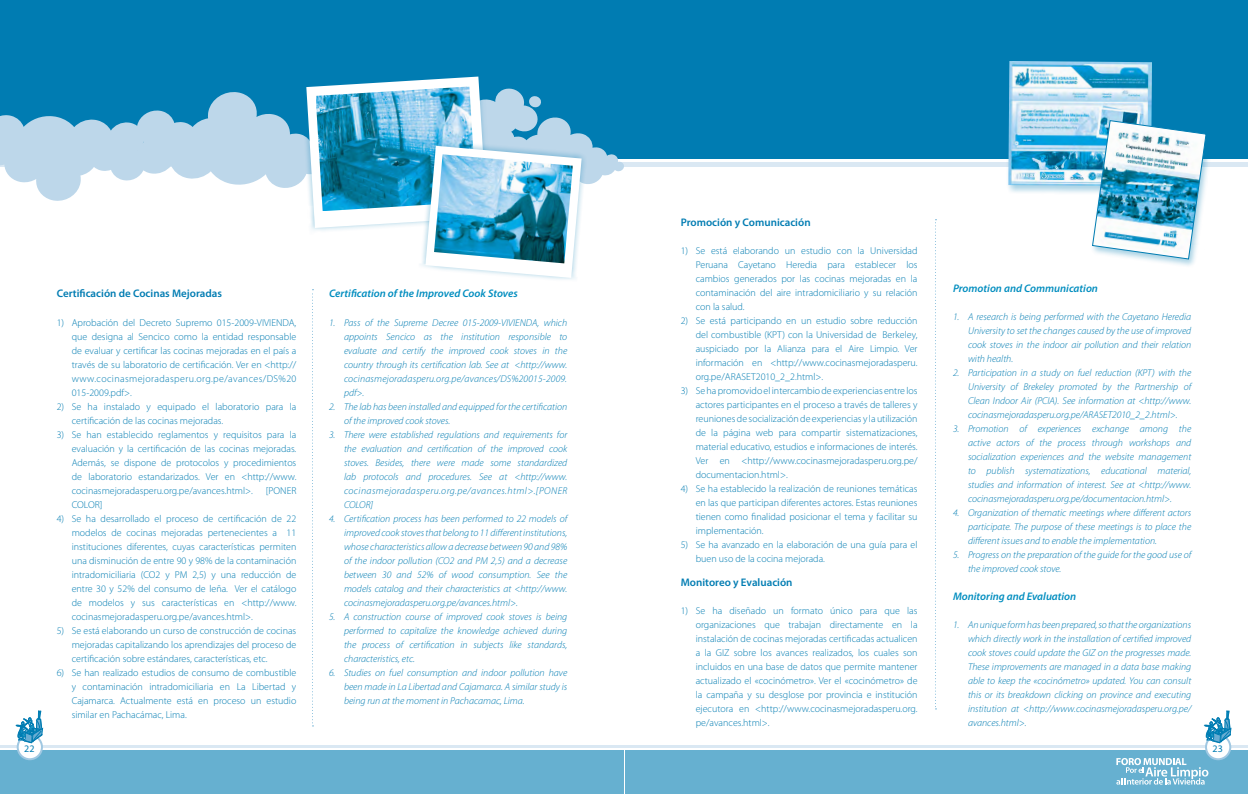
<style>
.page{position:relative;width:1248px;height:794px;background:#fff}
.page>*{position:absolute;margin:0;border:0;box-sizing:border-box;transform-origin:0 0}
.t1{font:italic 600 11px "Myriad Pro";color:#008dbf}
.t2{font:600 11px "Myriad Pro";color:#007cb2}
.t3{font:300 10px/14px "Myriad Pro";color:#007cb2;text-align:justify}
.t4{font:italic 300 10px/14px "Myriad Pro";color:#007cb2;text-align:justify}
.t5{font:10px "Myriad Pro";color:#007cb2}
</style>
<div class="page">
<div style="left:0;top:750px;width:624px;height:44px;background:#66b0d0"></div>
<div style="left:624px;top:750px;width:623px;height:44px;background:#66b0d0"></div>
<svg style="left:1116px;top:758px;width:92px;height:26px"></svg>
<hr style="left:0;top:745px;width:624px;height:3px;background:#dae8f3">
<hr style="left:624px;top:745px;width:623px;height:3px;background:#dae8f3">
<div style="left:624px;top:162px;width:623px;height:5px;background:#dae8f3"></div>
<div style="left:0;top:0;width:624px;height:159px;background:#007cb2"></div>
<div style="left:624px;top:0;width:623px;height:159px;background:#007cb2"></div>
<div style="left:1205px;top:735px;width:25px;height:24px;background:#fff;border-radius:50%"></div>
<div style="left:1204px;top:734px;width:27px;height:26px;border:2px solid #a0c8e2;border-radius:50%"></div>
<div style="left:18px;top:735px;width:24px;height:24px;background:#fff;border-radius:50%"></div>
<div style="left:17px;top:734px;width:26px;height:26px;border:2px solid #a0c8e2;border-radius:50%"></div>
<svg style="left:1203px;top:710px;width:28px;height:33px"></svg>
<svg style="left:935px;top:219px;width:1px;height:490px"></svg>
<div style="left:1005px;top:59px;width:155px;height:136px;background:#007cb2;opacity:.35"></div>
<img style="left:1008px;top:61px;width:143px;height:125px">
<svg style="left:0;top:76px;width:624px;height:667px"></svg>
<img style="left:434px;top:154px;width:138px;height:109px">
<div style="left:1089px;top:118px;width:125px;height:149px;background:#007cb2;opacity:.35"></div>
<img style="left:1092px;top:120px;width:114px;height:139px">
<p class="t2" style="left:57px;top:287px;width:167px">Certificación de Cocinas Mejoradas</p>
<p class="t3" style="left:72px;top:315px;width:226px;text-indent:-15px">1) Aprobación del Decreto Supremo 015-2009-VIVIENDA, que designa al Sencico como la entidad responsable de evaluar y certificar las cocinas mejoradas en el país a través de su laboratorio de certificación. Ver en &lt;http:// www.cocinasmejoradasperu.org.pe/avances/DS%20<br>015-2009.pdf&gt;.</p>
<p class="t3" style="left:72px;top:399px;width:226px;text-indent:-15px">2) Se ha instalado y equipado el laboratorio para la certificación de las cocinas mejoradas.</p>
<p class="t3" style="left:72px;top:427px;width:226px;text-indent:-15px">3) Se han establecido reglamentos y requisitos para la evaluación y la certificación de las cocinas mejoradas.<br>Además, se dispone de protocolos y procedimientos de laboratorio estandarizados. Ver en &lt;http://www. cocinasmejoradasperu.org.pe/avances.html&gt;.</p>
<p class="t3" style="left:266px;top:483px;width:32px">[PONER</p>
<p class="t3" style="left:72px;top:497px;width:32px">COLOR]</p>
<p class="t3" style="left:72px;top:511px;width:226px;text-indent:-15px">4) Se ha desarrollado el proceso de certificación de 22 modelos de cocinas mejoradas pertenecientes a 11 instituciones diferentes, cuyas características permiten una disminución de entre 90 y 98% de la contaminación intradomiciliaria (CO2 y PM 2,5) y una reducción de entre 30 y 52% del consumo de leña. Ver el catálogo de modelos y sus características en &lt;http://www. cocinasmejoradasperu.org.pe/avances.html&gt;.</p>
<p class="t3" style="left:72px;top:623px;width:226px;text-indent:-15px">5) Se está elaborando un curso de construcción de cocinas mejoradas capitalizando los aprendizajes del proceso de certificación sobre estándares, características, etc.</p>
<p class="t3" style="left:72px;top:665px;width:226px;text-indent:-15px">6) Se han realizado estudios de consumo de combustible y contaminación intradomiciliaria en La Libertad y Cajamarca. Actualmente está en proceso un estudio similar en Pachacámac, Lima.</p>
<p class="t1" style="left:329px;top:287px;width:190px">Certification of the Improved Cook Stoves</p>
<p class="t4" style="left:344px;top:315px;width:225px;text-indent:-15px">1. Pass of the Supreme Decree 015-2009-VIVIENDA, which appoints Sencico as the institution responsible to evaluate and certify the improved cook stoves in the country through its certification lab. See at &lt;http://www. cocinasmejoradasperu.org.pe/avances/DS%20015-2009. pdf&gt;.</p>
<p class="t4" style="left:344px;top:399px;width:225px;text-indent:-15px">2. The lab has been installed and equipped for the certification of the improved cook stoves.</p>
<p class="t4" style="left:344px;top:427px;width:225px;text-indent:-15px">3. There were established regulations and requirements for the evaluation and certification of the improved cook stoves. Besides, there were made some standardized lab protocols and procedures. See at &lt;http://www. cocinasmejoradasperu.org.pe/avances.html&gt;.[PONER COLOR]</p>
<p class="t4" style="left:344px;top:511px;width:225px;text-indent:-15px">4. Certification process has been performed to 22 models of improved cook stoves that belong to 11 different institutions, whose characteristics allow a decrease between 90 and 98% of the indoor pollution (CO2 and PM 2,5) and a decrease between 30 and 52% of wood consumption. See the models catalog and their characteristics at &lt;http://www. cocinasmejoradasperu.org.pe/avances.html&gt;.</p>
<p class="t4" style="left:344px;top:609px;width:225px;text-indent:-15px">5. A construction course of improved cook stoves is being performed to capitalize the knowledge achieved during the process of certification in subjects like standards, characteristics, etc.</p>
<p class="t4" style="left:344px;top:665px;width:225px;text-indent:-15px">6. Studies on fuel consumption and indoor pollution have been made in La Libertad and Cajamarca. A similar study is being run at the moment in Pachacamac, Lima.</p>
<p class="t2" style="left:680px;top:215px;width:131px">Promoción y Comunicación</p>
<p class="t3" style="left:695px;top:243px;width:223px;text-indent:-15px">1) Se está elaborando un estudio con la Universidad Peruana Cayetano Heredia para establecer los cambios generados por las cocinas mejoradas en la contaminación del aire intradomiciliario y su relación con la salud.</p>
<p class="t3" style="left:695px;top:313px;width:223px;text-indent:-15px">2) Se está participando en un estudio sobre reducción del combustible (KPT) con la Universidad de Berkeley, auspiciado por la Alianza para el Aire Limpio. Ver información en &lt;http://www.cocinasmejoradasperu. org.pe/ARASET2010_2_2.html&gt;.</p>
<p class="t3" style="left:695px;top:383px;width:223px;text-indent:-15px">3) Se ha promovido el intercambio de experiencias entre los actores participantes en el proceso a través de talleres y reuniones de socialización de experiencias y la utilización de la página web para compartir sistematizaciones, material educativo, estudios e informaciones de interés.<br>Ver en &lt;http://www.cocinasmejoradasperu.org.pe/ documentacion.html&gt;.</p>
<p class="t3" style="left:695px;top:481px;width:223px;text-indent:-15px">4) Se ha establecido la realización de reuniones temáticas en las que participan diferentes actores. Estas reuniones tienen como finalidad posicionar el tema y facilitar su implementación.</p>
<p class="t3" style="left:695px;top:537px;width:223px;text-indent:-15px">5) Se ha avanzado en la elaboración de una guía para el buen uso de la cocina mejorada.</p>
<p class="t2" style="left:680px;top:575px;width:113px">Monitoreo y Evaluación</p>
<p class="t3" style="left:695px;top:603px;width:223px;text-indent:-15px">1) Se ha diseñado un formato único para que las organizaciones que trabajan directamente en la instalación de cocinas mejoradas certificadas actualicen a la GIZ sobre los avances realizados, los cuales son incluidos en una base de datos que permite mantener actualizado el «cocinómetro». Ver el «cocinómetro» de la campaña y su desglose por provincia e institución ejecutora en &lt;http://www.cocinasmejoradasperu.org. pe/avances.html&gt;.</p>
<p class="t1" style="left:952px;top:281px;width:146px">Promotion and Communication</p>
<p class="t4" style="left:967px;top:309px;width:225px;text-indent:-15px">1. A research is being performed with the Cayetano Heredia University to set the changes caused by the use of improved cook stoves in the indoor air pollution and their relation with health.</p>
<p class="t4" style="left:967px;top:365px;width:225px;text-indent:-15px">2. Participation in a study on fuel reduction (KPT) with the University of Brekeley promoted by the Partnership of Clean Indoor Air (PCIA). See information at &lt;http://www. cocinasmejoradasperu.org.pe/ARASET2010_2_2.html&gt;.</p>
<p class="t4" style="left:967px;top:421px;width:225px;text-indent:-15px">3. Promotion of experiences exchange among the active actors of the process through workshops and socialization experiences and the website management to publish systematizations, educational material, studies and information of interest. See at &lt;http://www. cocinasmejoradasperu.org.pe/documentacion.html&gt;.</p>
<p class="t4" style="left:967px;top:505px;width:225px;text-indent:-15px">4. Organization of thematic meetings where different actors participate. The purpose of these meetings is to place the different issues and to enable the implementation.</p>
<p class="t4" style="left:967px;top:547px;width:225px;text-indent:-15px">5. Progress on the preparation of the guide for the good use of the improved cook stove.</p>
<p class="t1" style="left:952px;top:589px;width:125px">Monitoring and Evaluation</p>
<p class="t4" style="left:967px;top:617px;width:225px;text-indent:-15px">1. An unique form has been prepared, so that the organizations which directly work in the installation of certified improved cook stoves could update the GIZ on the progresses made.<br>These improvements are managed in a data base making able to keep the «cocinómetro» updated. You can consult this or its breakdown clicking on province and executing institution at &lt;http://www.cocinasmejoradasperu.org.pe/ avances.html&gt;.</p>
<p class="t5" style="left:24px;top:743px;width:12px">22</p>
<p class="t5" style="left:1212px;top:743px;width:12px">23</p>
</div>
